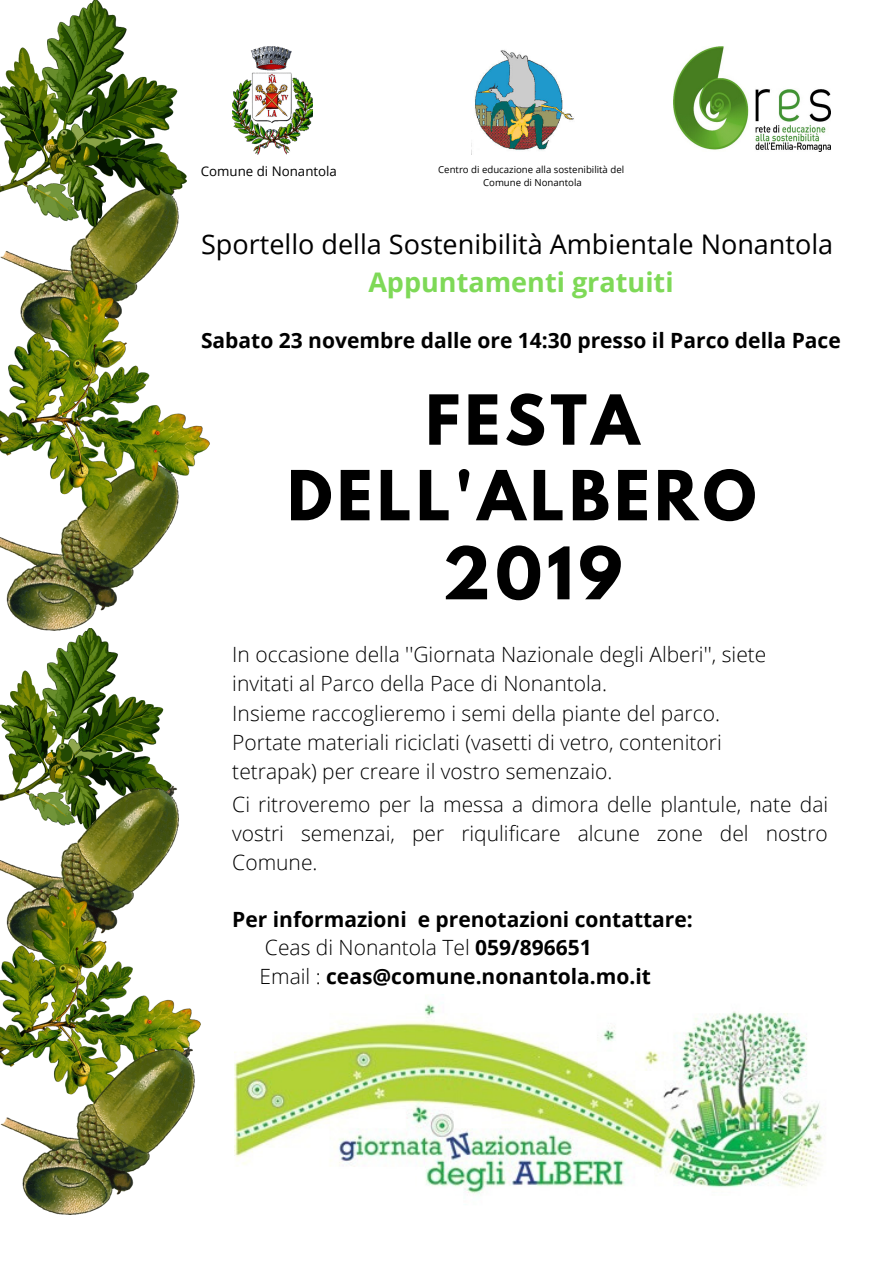
<style>
.page{position:relative;width:894px;height:1264px;background:#fff}
.page>*{position:absolute;margin:0;border:0;box-sizing:border-box;transform-origin:0 0}
.t1{font:700 64.05px "League Spartan";color:#000}
.t2{font:700 61.05px/75.6px "League Spartan";letter-spacing:.075em;color:#000;text-align:center}
.t3{font:27px "Open Sans";color:#000}
.t4{font:700 27px "Open Sans";color:#7ed957}
.t5{font:300 21px/29.2px "Open Sans";color:#000}
.t6{font:700 21px/28.3px "Open Sans";color:#000}
.t7{font:13.35px "Open Sans";color:#000}
.t8{font:9.6px/13px "Open Sans";color:#000;text-align:center}
.s1{font-weight:300}
</style>
<div class="page">
<img style="left:0;top:226px;width:178px;height:36px">
<img style="left:0;top:545px;width:156px;height:83px">
<img style="left:0;top:262px;width:210px;height:283px">
<img style="left:0;top:0;width:186px;height:226px">
<img style="left:0;top:628px;width:171px;height:157px">
<img style="left:0;top:785px;width:178px;height:89px">
<img style="left:0;top:874px;width:201px;height:215px">
<img style="left:232px;top:47px;width:80px;height:108px">
<img style="left:471px;top:50px;width:103px;height:105px">
<img style="left:234px;top:1003px;width:589px;height:191px">
<img style="left:0;top:1046px;width:194px;height:168px">
<img style="left:673px;top:47px;width:157px;height:104px">
<p class="t7" style="left:201px;top:162px;width:137px">Comune di Nonantola</p>
<p class="t8" style="left:438px;top:162px;width:187px">Centro di educazione alla sostenibilità del<br>Comune di Nonantola</p>
<p class="t3" style="left:201px;top:225px;width:633px">Sportello della Sostenibilità Ambientale Nonantola</p>
<p class="t4" style="left:368px;top:263px;width:307px">Appuntamenti gratuiti</p>
<p class="t6" style="left:201px;top:325px;width:641px">Sabato 23 novembre dalle ore 14:30 presso il Parco della Pace</p>
<h2 class="t2" style="left:287px;top:390px;width:470px">FESTA<br>DELL'ALBERO</h2>
<h1 class="t1" style="left:442px;top:541px;width:181px">2019</h1>
<p class="t5" style="left:232px;top:639px;width:535px">In occasione della ''Giornata Nazionale degli Alberi'', siete invitati al Parco della Pace di Nonantola.<br>Insieme raccoglieremo i semi della piante del parco.<br>Portate materiali riciclati (vasetti di vetro, contenitori tetrapak) per creare il vostro semenzaio.</p>
<p class="t5" style="left:232px;top:789px;width:597px;text-align:justify">Ci ritroveremo per la messa a dimora delle plantule, nate dai vostri semenzai, per riqulificare alcune zone del nostro Comune.</p>
<p class="t6" style="left:259px;top:904px;width:434px;text-indent:-27px">Per informazioni e prenotazioni contattare:<br><span class="s1">Ceas di Nonantola Tel</span> 059/896651<br><span class="s1">Email :</span> ceas@comune.nonantola.mo.it</p>
</div>
